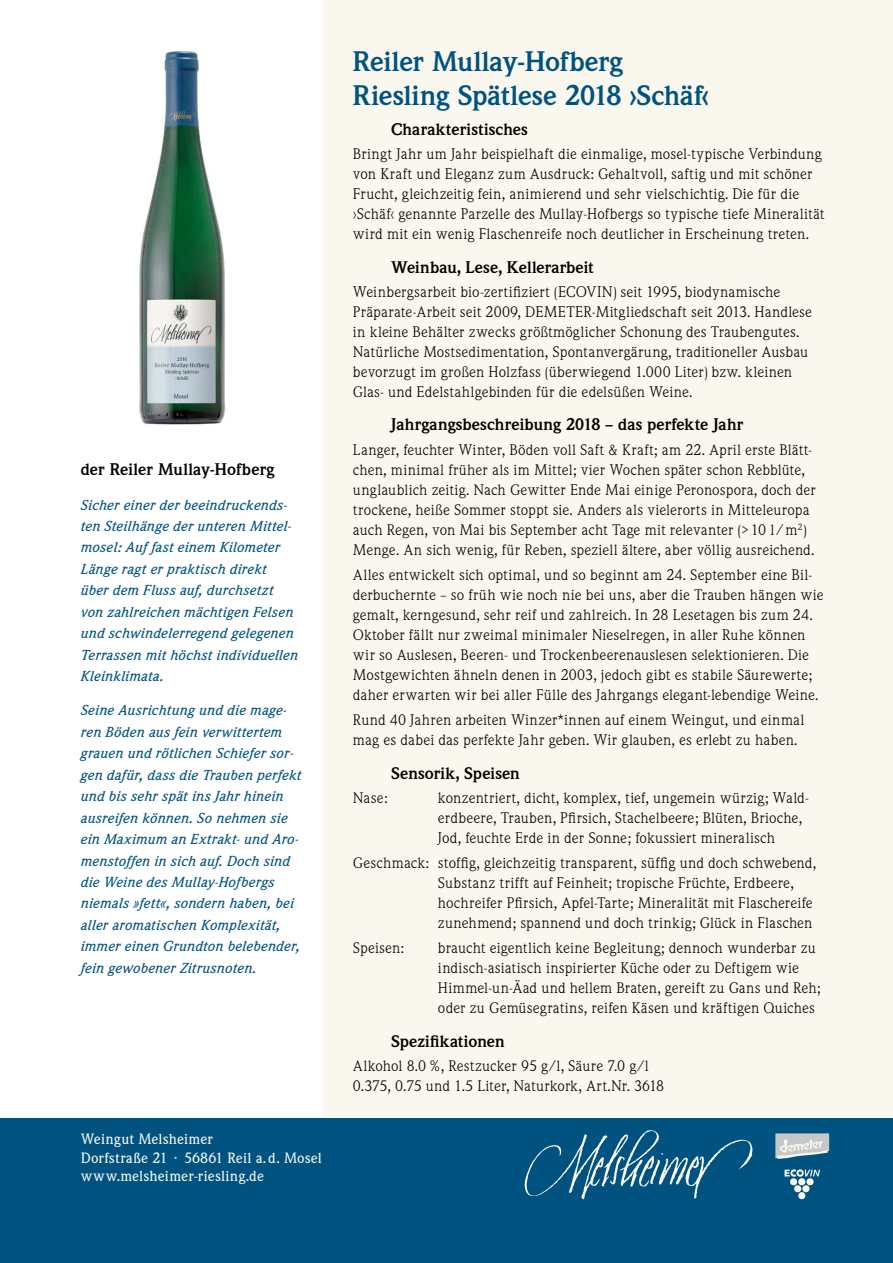
<style>
.page{position:relative;width:893px;height:1263px;background:#fff}
.page>*{position:absolute;margin:0;border:0;box-sizing:border-box;transform-origin:0 0}
.t1{font:700 27px/34px "Weidemann ITCSB";letter-spacing:-.005em;color:#005380}
.t2{font:700 16.2px "Weidemann ITCSB";letter-spacing:.005em;color:#000}
.t3{font:14.25px/20px "Weidemann ITCSB";letter-spacing:.01em;color:#000}
.t4{font:500 14.25px/18.8px "Weidemann ITCSB";letter-spacing:.01em;color:#faf8ee}
.t5{font:13.8px/21.5px "Weidemann ITCSB Med Ita";letter-spacing:.01em;color:#005380}
.s1{font-size:14.4px}
</style>
<div class="page">
<div style="left:323px;top:0;width:570px;height:1263px;background:#faf8ee"></div>
<div style="left:0;top:1118px;width:893px;height:145px;background:#005380"></div>
<img style="left:139px;top:51px;width:87px;height:374px">
<svg style="left:524px;top:1130px;width:229px;height:69px"></svg>
<svg style="left:784px;top:1169px;width:36px;height:17px"></svg>
<div style="left:794px;top:1185px;width:7px;height:7px;background:#faf8ee;border-radius:3px"></div>
<div style="left:802px;top:1185px;width:7px;height:7px;background:#faf8ee;border-radius:3px"></div>
<svg style="left:798px;top:1192px;width:7px;height:7px"></svg>
<svg style="left:775px;top:1133px;width:54px;height:26px"></svg>
<p class="t2" style="left:81px;top:460px;width:195px">der Reiler Mullay-Hofberg</p>
<p class="t5" style="left:81px;top:495px;width:219px">Sicher einer der beeindruckends&shy;ten Steilhänge der unteren Mittel&shy;mosel: Auf fast einem Kilometer<br>Länge ragt er praktisch direkt<br>über dem Fluss auf, durchsetzt von zahlreichen mächtigen Felsen und schwindelerregend gelegenen<br>Terrassen mit höchst individuellen<br>Kleinklimata.</p>
<p class="t5" style="left:81px;top:700px;width:222px">Seine Ausrichtung und die mage&shy;ren Böden aus fein verwittertem grauen und rötlichen Schiefer sor&shy;gen dafür, dass die Trauben perfekt und bis sehr spät ins Jahr hinein ausreifen können. So nehmen sie ein Maximum an Extrakt- und Aro&shy;menstoffen in sich auf. Doch sind die Weine des Mullay-Hofbergs niemals »fett«, sondern haben, bei aller aromatischen Komplexität, immer einen Grundton belebender, fein gewobener Zitrusnoten.</p>
<p class="t4" style="left:81px;top:1130px;width:243px">Weingut Melsheimer<br>Dorfstraße 21 · 56861 Reil a.d. Mosel www.melsheimer-riesling.de</p>
<h1 class="t1" style="left:353px;top:46px;width:357px">Reiler Mullay-Hofberg<br>Riesling Spätlese 2018 ›Schäf‹</h1>
<p class="t2" style="left:391px;top:119px;width:138px">Charakteristisches</p>
<p class="t3" style="left:353px;top:145px;width:473px">Bringt Jahr um Jahr beispielhaft die einmalige, mosel-typische Verbindung von Kraft und Eleganz zum Ausdruck: Gehaltvoll, saftig und mit schöner Frucht, gleichzeitig fein, animierend und sehr vielschichtig. Die für die ›Schäf‹ genannte Parzelle des Mullay-Hofbergs so typische tiefe Mineralität wird mit ein wenig Flaschenreife noch deutlicher in Erscheinung treten.</p>
<p class="t2" style="left:391px;top:257px;width:204px">Weinbau, Lese, Kellerarbeit</p>
<p class="t3" style="left:353px;top:282px;width:461px">Weinbergsarbeit bio-zertifiziert (<span class="s1">ECOVIN</span>) seit 1995, biodynamische Präparate-Arbeit seit 2009, <span class="s1">DEMETER</span>-Mitgliedschaft seit 2013. Handlese in kleine Behälter zwecks größtmöglicher Schonung des Traubengutes.<br>Natürliche Mostsedimentation, Spontanvergärung, traditioneller Ausbau bevorzugt im großen Holzfass (überwiegend 1.000 Liter) bzw. kleinen Glas- und Edelstahlgebinden für die edelsüßen Weine.</p>
<p class="t2" style="left:391px;top:415px;width:354px">Jahrgangsbeschreibung 2018 – das perfekte Jahr</p>
<p class="t3" style="left:353px;top:440px;width:464px">Langer, feuchter Winter, Böden voll Saft &amp; Kraft; am 22. April erste Blätt&shy;chen, minimal früher als im Mittel; vier Wochen später schon Rebblüte, unglaublich zeitig. Nach Gewitter Ende Mai einige Peronospora, doch der trockene, heiße Sommer stoppt sie. Anders als vielerorts in Mitteleuropa auch Regen, von Mai bis September acht Tage mit relevanter (&gt;10 l /m<sup>2</sup>)<br>Menge. An sich wenig, für Reben, speziell ältere, aber völlig ausreichend.</p>
<p class="t3" style="left:353px;top:565px;width:472px">Alles entwickelt sich optimal, und so beginnt am 24. September eine Bil&shy;derbuchernte – so früh wie noch nie bei uns, aber die Trauben hängen wie gemalt, kerngesund, sehr reif und zahlreich. In 28 Lesetagen bis zum 24.<br>Oktober fällt nur zweimal minimaler Nieselregen, in aller Ruhe können wir so Auslesen, Beeren- und Trockenbeerenauslesen selektionieren. Die Mostgewichten ähneln denen in 2003, jedoch gibt es stabile Säurewerte; daher erwarten wir bei aller Fülle des Jahrgangs elegant-lebendige Weine.</p>
<p class="t3" style="left:353px;top:711px;width:453px">Rund 40 Jahren arbeiten Winzer*innen auf einem Weingut, und einmal mag es dabei das perfekte Jahr geben. Wir glauben, es erlebt zu haben.</p>
<p class="t2" style="left:391px;top:763px;width:130px">Sensorik, Speisen</p>
<p class="t3" style="left:353px;top:788px;width:36px">Nase:</p>
<p class="t3" style="left:438px;top:788px;width:372px">konzentriert, dicht, komplex, tief, ungemein würzig; Wald&shy;erdbeere, Trauben, Pfirsich, Stachelbeere; Blüten, Brioche,<br>Jod, feuchte Erde in der Sonne; fokussiert mineralisch</p>
<p class="t3" style="left:438px;top:854px;width:380px;text-indent:-85px">Geschmack: stoffig, gleichzeitig transparent, süffig und doch schwebend, Substanz trifft auf Feinheit; tropische Früchte, Erdbeere, hochreifer Pfirsich, Apfel-Tarte; Mineralität mit Flaschereife zunehmend; spannend und doch trinkig; Glück in Flaschen</p>
<p class="t3" style="left:353px;top:939px;width:53px">Speisen:</p>
<p class="t3" style="left:438px;top:939px;width:384px">braucht eigentlich keine Begleitung; dennoch wunderbar zu indisch-asiatisch inspirierter Küche oder zu Deftigem wie Himmel-un-Äad und hellem Braten, gereift zu Gans und Reh; oder zu Gemüsegratins, reifen Käsen und kräftigen Quiches</p>
<p class="t2" style="left:391px;top:1031px;width:115px">Spezifikationen</p>
<p class="t3" style="left:353px;top:1057px;width:313px">Alkohol 8.0 %, Restzucker 95 g/l, Säure 7.0 g/l<br>0.375, 0.75 und 1.5 Liter, Naturkork, Art.Nr. 3618</p>
</div>
